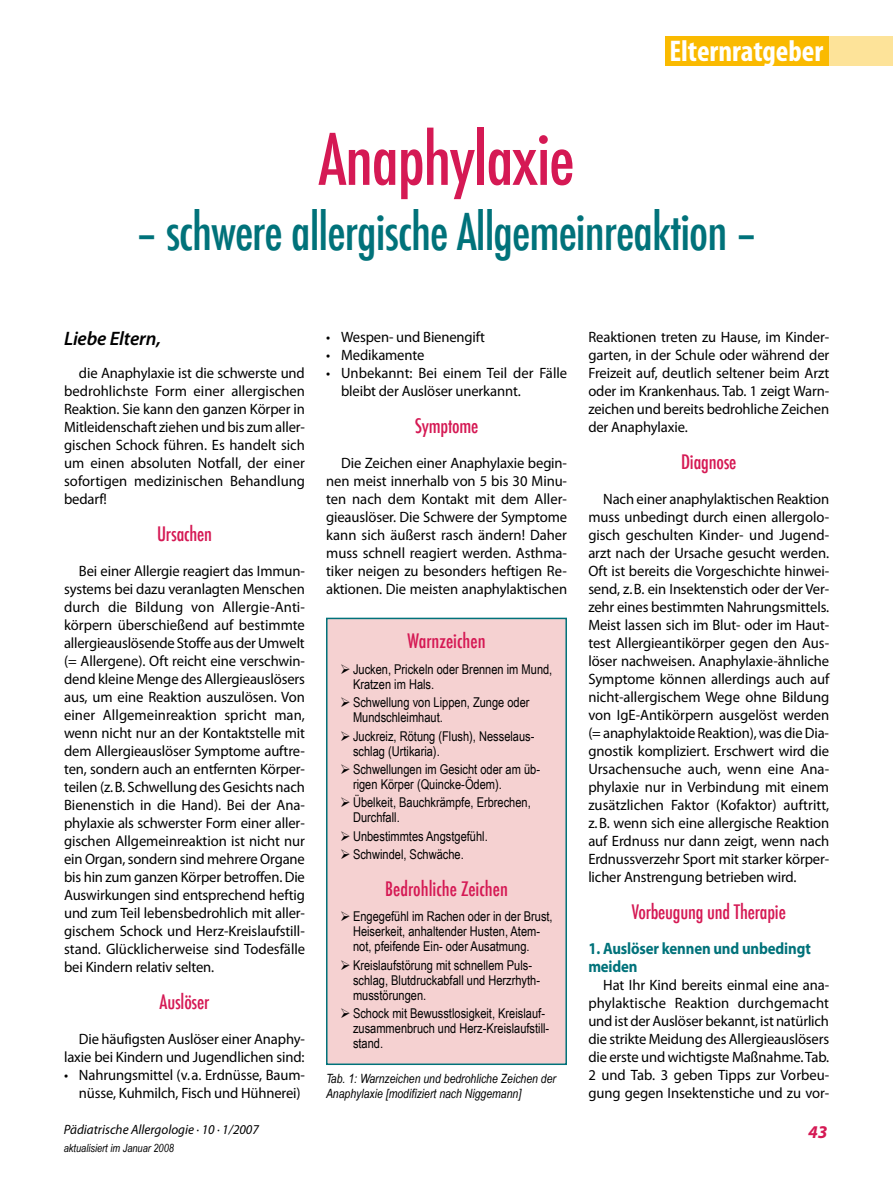
<style>
.page{position:relative;width:893px;height:1191px;background:#fff}
.page>*{position:absolute;margin:0;border:0;box-sizing:border-box;transform-origin:0 0}
.t1{font:500 condensed 69px "Futura";letter-spacing:-.02em;color:#d51954}
.t2{font:500 condensed 49.5px "Futura";letter-spacing:-.02em;color:#00727a}
.t3{font:700 condensed 30px "Myriad Pro";color:#fff}
.t4{font:500 condensed 19.5px "Futura";letter-spacing:-.01em;color:#d51954}
.t5{font:italic 600 19.5px "Myriad Pro";letter-spacing:-.01em;color:#000}
.t6{font:italic 700 18px "Myriad Pro";color:#d51954}
.t7{font:700 16.5px/18px "Myriad Pro";letter-spacing:-.01em;color:#00727a;scale:.9 1}
.t8{font:15px/18px "Myriad Pro";letter-spacing:-.01em;color:#000;text-align:justify}
.t9{font:13.5px/15px "Arial Narrow";color:#000}
.t10{font:italic 13.5px "Myriad Pro";color:#000}
.t11{font:italic 12.75px/15px "Arial Narrow";color:#000}
.t12{font:italic 11.25px "Arial Narrow";color:#000}
</style>
<div class="page">
<div style="left:665px;top:36px;width:228px;height:29px;background:#faba00"></div>
<div style="left:327px;top:618px;width:239px;height:446px;background:#f5d1d1"></div>
<div style="left:326px;top:617px;width:241px;height:448px;border:2px solid #00727a"></div>
<div style="left:829px;top:36px;width:64px;height:30px;background:#fde399"></div>
<h3 class="t3" style="left:669px;top:32px;width:155px">Elternratgeber</h3>
<h1 class="t1" style="left:318px;top:115px;width:258px">Anaphylaxie</h1>
<h2 class="t2" style="left:136px;top:200px;width:622px">– schwere allergische Allgemeinreaktion –</h2>
<h3 class="t5" style="left:64px;top:326px;width:98px">Liebe Eltern,</h3>
<p class="t8" style="left:64px;top:364px;width:243px;text-indent:15px">die Anaphylaxie ist die schwerste und bedrohlichste Form einer allergischen Reaktion. Sie kann den ganzen Körper in Mitleidenschaft ziehen und bis zum aller&shy;gischen Schock führen. Es handelt sich um einen absoluten Notfall, der einer sofortigen medizinischen Behandlung bedarf!</p>
<h3 class="t4" style="left:157px;top:521px;width:56px">Ursachen</h3>
<p class="t8" style="left:64px;top:562px;width:243px;text-indent:15px">Bei einer Allergie reagiert das Immun&shy;systems bei dazu veranlagten Menschen durch die Bildung von Aller-gie-Anti&shy;körpern überschießend auf bestimmte aller-gieauslösende Stoffe aus der Umwelt (= Allergene). Oft reicht eine verschwin&shy;dend kleine Menge des Allergieauslösers aus, um eine Reaktion auszulösen. Von einer Allgemeinreak-tion spricht man, wenn nicht nur an der Kontaktstelle mit dem Allergieauslöser Symptome auftre&shy;ten, sondern auch an entfernten Körper&shy;teilen (z.B. Schwellung des Gesichts nach Bienenstich in die Hand). Bei der Ana&shy;phylaxie als schwerster Form einer aller&shy;gischen Allgemeinreaktion ist nicht nur ein Organ, sondern sind mehrere Organe bis hin zum ganzen Körper betroffen. Die Auswirkungen sind entsprechend heftig und zum Teil lebensbedrohlich mit aller&shy;gischem Schock und Herz-Kreislaufstill&shy;stand. Glücklicherweise sind Todesfälle bei Kindern relativ selten.</p>
<h3 class="t4" style="left:160px;top:989px;width:51px">Auslöser</h3>
<p class="t8" style="left:64px;top:1030px;width:242px;text-align:right">Die häufigsten Auslöser einer Anaphy&shy;laxie bei Kindern und Jugendlichen sind:</p>
<p class="t8" style="left:64px;top:1066px;width:242px;text-align:right">• Nahrungsmittel (v.a. Erdnüsse, Baum&shy;nüsse, Kuhmilch, Fisch und Hühnerei)</p>
<p class="t8" style="left:326px;top:328px;width:160px">• Wespen- und Bienengift</p>
<p class="t8" style="left:326px;top:346px;width:100px">• Medikamente</p>
<p class="t8" style="left:341px;top:364px;width:228px;text-indent:-15px">• Unbekannt: Bei einem Teil der Fälle bleibt der Auslöser unerkannt.</p>
<h3 class="t4" style="left:415px;top:413px;width:65px">Symptome</h3>
<p class="t8" style="left:326px;top:454px;width:242px;text-indent:15px">Die Zeichen einer Anaphylaxie begin&shy;nen meist innerhalb von 5 bis 30 Minu&shy;ten nach dem Kontakt mit dem Aller&shy;gieauslöser. Die Schwere der Symptome kann sich äußerst rasch ändern! Daher muss schnell reagiert werden. Asthma&shy;tiker neigen zu besonders heftigen Re&shy;aktionen. Die meisten anaphylaktischen</p>
<h3 class="t4" style="left:407px;top:628px;width:80px">Warnzeichen</h3>
<p class="t9" style="left:353px;top:661px;width:201px">Jucken, Prickeln oder Brennen im Mund,<br>Kratzen im Hals.</p>
<p class="t9" style="left:353px;top:695px;width:178px">Schwellung von Lippen, Zunge oder<br>Mundschleimhaut.</p>
<p class="t9" style="left:353px;top:728px;width:183px">Juckreiz, Rötung (Flush), Nesselaus&shy;schlag (Urtikaria).</p>
<p class="t9" style="left:353px;top:761px;width:189px">Schwellungen im Gesicht oder am üb&shy;rigen Körper (Quincke-Ödem).</p>
<p class="t9" style="left:353px;top:795px;width:179px">Übelkeit, Bauchkrämpfe, Erbrechen,<br>Durchfall.</p>
<p class="t9" style="left:353px;top:826px;width:136px;line-height:18.5px">Unbestimmtes Angstgefühl.<br>Schwindel, Schwäche.</p>
<h3 class="t4" style="left:385px;top:876px;width:124px">Bedrohliche Zeichen</h3>
<p class="t9" style="left:353px;top:909px;width:201px">Engegefühl im Rachen oder in der Brust,<br>Heiserkeit, anhaltender Husten, Atem&shy;not, pfeifende Ein- oder Ausatmung.</p>
<p class="t9" style="left:353px;top:957px;width:189px">Kreislaufstörung mit schnellem Puls&shy;schlag, Blutdruckabfall und Herzrhyth&shy;musstörungen.</p>
<p class="t9" style="left:353px;top:1006px;width:198px">Schock mit Bewusstlosigkeit, Kreislauf&shy;zusammenbruch und Herz-Kreislaufstill&shy;stand.</p>
<p class="t11" style="left:326px;top:1071px;width:231px">Tab. 1: Warnzeichen und bedrohliche Zeichen der<br>Anaphylaxie [modifiziert nach Niggemann]</p>
<p class="t8" style="left:588px;top:328px;width:242px">Reaktionen treten zu Hause, im Kinder&shy;garten, in der Schule oder während der Freizeit auf, deutlich seltener beim Arzt oder im Krankenhaus. Tab. 1 zeigt Warn&shy;zeichen und bereits bedrohliche Zeichen der Anaphylaxie.</p>
<h3 class="t4" style="left:681px;top:449px;width:57px">Diagnose</h3>
<p class="t8" style="left:588px;top:490px;width:242px;text-indent:15px">Nach einer anaphylaktischen Reak-tion muss unbedingt durch einen allergolo&shy;gisch geschulten Kinder- und Jugend&shy;arzt nach der Ursache gesucht werden.<br>Oft ist bereits die Vorgeschichte hinwei&shy;send, z.B. ein Insektenstich oder der Ver&shy;zehr eines bestimmten Nahrungsmittels.<br>Meist lassen sich im Blut- oder im Haut&shy;test Allergieantikörper gegen den Aus&shy;löser nachweisen. Anaphylaxie-ähnliche Symptome können allerdings auch auf nicht-allergischem Wege ohne Bildung von IgE-Antikörpern ausgelöst werden (= anaphylaktoide Reaktion), was die Dia&shy;gnostik kompliziert. Erschwert wird die Ursachensuche auch, wenn eine Ana&shy;phylaxie nur in Verbindung mit einem zusätzlichen Faktor (Kofaktor) auftritt, z.B. wenn sich eine allergische Reaktion auf Erdnuss nur dann zeigt, wenn nach Erdnussverzehr Sport mit starker körper&shy;licher Anstrengung betrieben wird.</p>
<h3 class="t4" style="left:632px;top:899px;width:156px">Vorbeugung und Therapie</h3>
<p class="t7" style="left:588px;top:939px;width:249px">1. Auslöser kennen und unbedingt meiden</p>
<p class="t8" style="left:588px;top:976px;width:242px;text-indent:15px">Hat Ihr Kind bereits einmal eine ana&shy;phylaktische Reaktion durchgemacht und ist der Auslöser bekannt, ist natürlich die strikte Meidung des Allergieauslösers die erste und wichtigste Maßnahme. Tab.<br>2 und Tab. 3 geben Tipps zur Vorbeu&shy;gung gegen Insektenstiche und zu vor-</p>
<p class="t10" style="left:64px;top:1121px;width:197px">Pädiatrische Allergologie ∙ 10 ∙ 1/2007</p>
<p class="t6" style="left:808px;top:1120px;width:21px">43</p>
<p class="t12" style="left:64px;top:1142px;width:112px">aktualisiert im Januar 2008</p>
</div>
